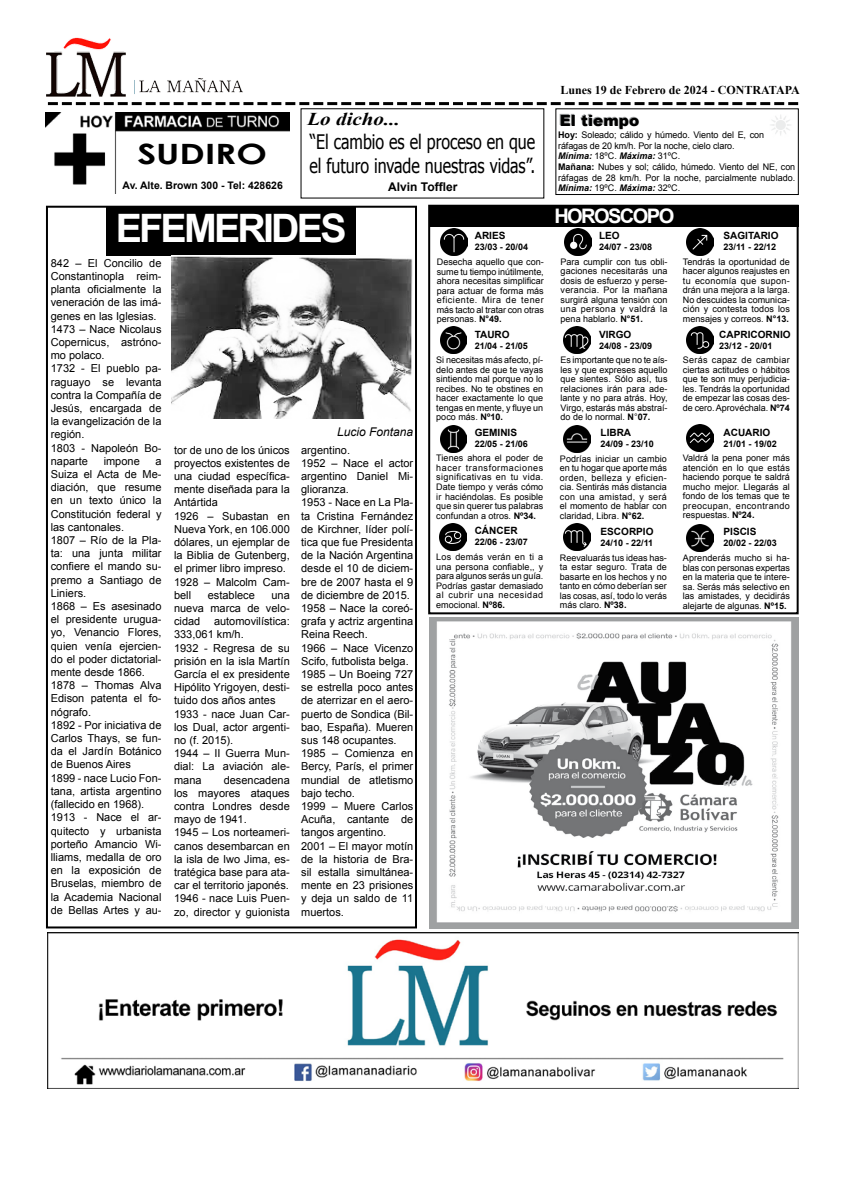
<style>
.page{position:relative;width:842px;height:1191px;background:#fff}
.page>*{position:absolute;margin:0;border:0;box-sizing:border-box;transform-origin:0 0}
.t1{font:700 39.2px "Arial";letter-spacing:-.07em;color:#fff}
.t2{font:700 28px "Century Gothic";color:#000;scale:1.3 1}
.t3{font:20px/24px "Tahoma";color:#000;scale:.8 1}
.t4{font:700 20px "Arial";letter-spacing:-.08em;color:#fff}
.t5{font:italic 700 18px "Times New Roman";color:#000;scale:1.17 1}
.t6{font:900 15.4px "Arial";color:#000}
.t7{font:700 12px "Times New Roman";color:#000}
.t8{font:700 12px "Arial";color:#000}
.t9{font:italic 12px "Arial";color:#000}
.t10{font:11px/13.2px "Arial";color:#000}
.t11{font:700 10.4px "Arial";color:#000}
.t12{font:700 10px "Arial";color:#000}
.t13{font:9.1px/10.6px "Arial";letter-spacing:-.005em;color:#000}
.t14{font:9px/9.5px "Arial";color:#000;text-align:justify}
.t15{font:700 9px "Arial";color:#000}
.s1{font-weight:700}
.s2{font-weight:700;font-style:italic}
</style>
<div class="page">
<div style="left:555px;top:108px;width:244px;height:87px;border:1px solid #000"></div>
<svg style="left:48px;top:102px;width:750px;height:3px"></svg>
<img style="left:47px;top:37px;width:196px;height:60px">
<img style="left:48px;top:933px;width:751px;height:155px">
<img style="left:429px;top:617px;width:369px;height:311px">
<div style="left:46px;top:206px;width:371px;height:722px;border:2px solid #000"></div>
<div style="left:106px;top:206px;width:249px;height:50px;background:#000"></div>
<img style="left:45px;top:112px;width:244px;height:81px">
<img style="left:172px;top:255px;width:241px;height:163px">
<div style="left:428px;top:205px;width:371px;height:409px;border:2px solid #000"></div>
<div style="left:430px;top:205px;width:369px;height:21px;background:#000"></div>
<img style="left:440px;top:228px;width:27px;height:27px">
<img style="left:564px;top:228px;width:27px;height:27px">
<img style="left:686px;top:228px;width:27px;height:27px">
<img style="left:440px;top:327px;width:27px;height:26px">
<img style="left:563px;top:327px;width:27px;height:27px">
<img style="left:686px;top:327px;width:27px;height:27px">
<img style="left:440px;top:425px;width:27px;height:27px">
<img style="left:563px;top:425px;width:27px;height:27px">
<img style="left:686px;top:425px;width:27px;height:26px">
<img style="left:440px;top:523px;width:27px;height:27px">
<img style="left:563px;top:524px;width:27px;height:27px">
<img style="left:686px;top:524px;width:27px;height:27px">
<p class="t7" style="left:561px;top:81px;width:241px">Lunes 19 de Febrero de 2024 - CONTRATAPA</p>
<h3 class="t5" style="left:307px;top:107px;width:81px">Lo dicho...</h3>
<h3 class="t6" style="left:560px;top:109px;width:81px">El tiempo</h3>
<p class="t13" style="left:558px;top:129px;width:239px"><span class="s1">Hoy:</span> Soleado; cálido y húmedo. Viento del E, con ráfagas de 20 km/h. Por la noche, cielo claro.<br><span class="s2">Mínima:</span> 18ºC. <span class="s2">Máxima:</span> 31ºC.<br><span class="s1">Mañana:</span> Nubes y sol; cálido, húmedo. Viento del NE, con ráfagas de 28 km/h. Por la noche, parcialmente nublado.<br><span class="s2">Mínima:</span> 19ºC. <span class="s2">Máxima:</span> 32ºC.</p>
<h1 class="t1" style="left:116px;top:202px;width:232px">EFEMERIDES</h1>
<h3 class="t3" style="left:310px;top:129px;width:284px">“El cambio es el proceso en que el futuro invade nuestras vidas”.</h3>
<h2 class="t2" style="left:137px;top:133px;width:101px">SUDIRO</h2>
<p class="t11" style="left:123px;top:178px;width:162px">Av. Alte. Brown 300 - Tel: 428626</p>
<p class="t8" style="left:388px;top:178px;width:71px">Alvin Toffler</p>
<h3 class="t4" style="left:554px;top:203px;width:121px">HOROSCOPO</h3>
<p class="t12" style="left:599px;top:229px;width:22px">LEO</p>
<p class="t15" style="left:599px;top:241px;width:55px">24/07 - 23/08</p>
<p class="t12" style="left:475px;top:229px;width:32px">ARIES</p>
<p class="t15" style="left:475px;top:241px;width:55px">23/03 - 20/04</p>
<p class="t12" style="left:723px;top:229px;width:57px">SAGITARIO</p>
<p class="t15" style="left:723px;top:241px;width:54px">23/11 - 22/12</p>
<p class="t10" style="left:51px;top:256px;width:112px">842 – El Concilio de<br>Constantinopla reim&shy;planta oficialmente la veneración de las imá&shy;genes en las Iglesias.<br>1473 – Nace Nicolaus<br>Copernicus, astróno&shy;mo polaco.<br>1732 - El pueblo pa&shy;raguayo se levanta contra la Compañía de<br>Jesús, encargada de la evangelización de la región.<br>1803 - Napoleón Bo&shy;naparte</p>
<p class="t10" style="left:104px;top:454px;width:38px">impone</p>
<p class="t10" style="left:51px;top:454px;width:112px;text-indent:105px">a<br>Suiza el Acta de Me&shy;diación, que resume en un texto único la<br>Constitución federal y las cantonales.<br>1807 – Río de la Pla&shy;ta: una junta militar confiere el mando su&shy;premo a Santiago de<br>Liniers.<br>1868 – Es asesinado el presidente urugua&shy;yo, Venancio Flores, quien venía ejercien&shy;do el poder dictatorial&shy;mente desde 1866.<br>1878 – Thomas Alva<br>Edison patenta el fo&shy;nógrafo.<br>1892 - Por iniciativa de<br>Carlos Thays, se fun&shy;da el Jardín Botánico de Buenos Aires<br>1899 - nace Lucio Fon&shy;tana, artista argentino (fallecido en 1968).<br>1913 - Nace el ar&shy;quitecto y urbanista porteño Amancio Wi&shy;lliams, medalla de oro en la exposición de<br>Bruselas, miembro de la Academia Nacional de Bellas Artes y au-</p>
<p class="t10" style="left:174px;top:443px;width:117px">tor de uno de los únicos proyectos existentes de una ciudad específica&shy;mente diseñada para la<br>Antártida<br>1926 – Subastan en<br>Nueva York, en 106.000 dólares, un ejemplar de la Biblia de Gutenberg, el primer libro impreso.<br>1928 – Malcolm Cam&shy;bell</p>
<p class="t10" style="left:208px;top:588px;width:49px">establece</p>
<p class="t10" style="left:174px;top:588px;width:117px;text-indent:97px">una nueva marca de velo&shy;cidad automovilística:<br>333,061 km/h.<br>1932 - Regresa de su prisión en la isla Martín<br>García el ex presidente<br>Hipólito Yrigoyen, desti&shy;tuido dos años antes<br>1933 - nace Juan Car&shy;los Dual, actor argenti&shy;no (f. 2015).<br>1944 – II Guerra Mun&shy;dial: La aviación ale&shy;mana</p>
<p class="t10" style="left:174px;top:773px;width:117px;text-indent:50px">desencadena los mayores ataques contra Londres desde mayo de 1941.<br>1945 – Los norteameri&shy;canos desembarcan en la isla de Iwo Jima, es&shy;tratégica base para ata&shy;car el territorio japonés.<br>1946 - nace Luis Puen&shy;zo, director y guionista</p>
<p class="t9" style="left:337px;top:423px;width:78px">Lucio Fontana</p>
<p class="t10" style="left:301px;top:443px;width:114px">argentino.<br>1952 – Nace el actor argentino Daniel Mi&shy;glioranza.<br>1953 - Nace en La Pla&shy;ta Cristina Fernández de Kirchner, líder polí&shy;tica que fue Presidenta de la Nación Argentina desde el 10 de diciem&shy;bre de 2007 hasta el 9 de diciembre de 2015.<br>1958 – Nace la coreó&shy;grafa y actriz argentina<br>Reina Reech.<br>1966 – Nace Vicenzo<br>Scifo, futbolista belga.<br>1985 – Un Boeing 727 se estrella poco antes de aterrizar en el aero&shy;puerto de Sondica (Bil&shy;bao, España). Mueren sus 148 ocupantes.<br>1985 – Comienza en<br>Bercy, París, el primer mundial de atletismo bajo techo.<br>1999 – Muere Carlos<br>Acuña, cantante de tangos argentino.<br>2001 – El mayor motín de la historia de Bra&shy;sil estalla simultánea&shy;mente en 23 prisiones y deja un saldo de 11 muertos.</p>
<p class="t14" style="left:437px;top:257px;width:109px">Desecha aquello que con&shy;sume tu tiempo inútilmente, ahora necesitas simplificar para actuar de forma más eficiente. Mira de tener más tacto al tratar con otras personas. <span class="s1">N°49.</span></p>
<p class="t12" style="left:475px;top:328px;width:36px">TAURO</p>
<p class="t15" style="left:475px;top:339px;width:55px">21/04 - 21/05</p>
<p class="t14" style="left:436px;top:355px;width:109px">Si necesitas más afecto, pí&shy;delo antes de que te vayas sintiendo mal porque no lo recibes. No te obstines en hacer exactamente lo que tengas en mente, y fluye un poco más. <span class="s1">Nº10.</span></p>
<p class="t12" style="left:475px;top:426px;width:44px">GEMINIS</p>
<p class="t15" style="left:475px;top:437px;width:55px">22/05 - 21/06</p>
<p class="t14" style="left:436px;top:453px;width:109px">Tienes ahora el poder de hacer transformaciones significativas en tu vida.<br>Date tiempo y verás cómo ir haciéndolas. Es posible que sin querer tus palabras confundan a otros. <span class="s1">Nº34.</span></p>
<p class="t12" style="left:475px;top:524px;width:44px">CÁNCER</p>
<p class="t15" style="left:475px;top:536px;width:55px">22/06 - 23/07</p>
<p class="t14" style="left:436px;top:552px;width:109px">Los demás verán en ti a una persona confiable,, y para algunos serás un guía.<br>Podrías gastar demasiado al cubrir una necesidad emocional. <span class="s1">Nº86.</span></p>
<p class="t14" style="left:561px;top:257px;width:109px">Para cumplir con tus obli&shy;gaciones necesitarás una dosis de esfuerzo y perse&shy;verancia. Por la mañana surgirá alguna tensión con una persona y valdrá la pena hablarlo. <span class="s1">N°51.</span></p>
<p class="t12" style="left:599px;top:327px;width:34px">VIRGO</p>
<p class="t15" style="left:599px;top:339px;width:55px">24/08 - 23/09</p>
<p class="t14" style="left:561px;top:355px;width:108px">Es importante que no te aís&shy;les y que expreses aquello que sientes. Sólo así, tus relaciones irán para ade&shy;lante y no para atrás. Hoy, Virgo, estarás más abstraí&shy;do de lo normal. <span class="s1">N</span>°<span class="s1">07.</span></p>
<p class="t12" style="left:600px;top:426px;width:32px">LIBRA</p>
<p class="t15" style="left:600px;top:438px;width:55px">24/09 - 23/10</p>
<p class="t14" style="left:560px;top:454px;width:109px">Podrías iniciar un cambio en tu hogar que aporte más orden, belleza y eficien&shy;cia. Sentirás más distancia con una amistad, y será el momento de hablar con claridad, Libra. <span class="s1">N°62.</span></p>
<p class="t12" style="left:600px;top:525px;width:55px">ESCORPIO</p>
<p class="t15" style="left:600px;top:536px;width:54px">24/10 - 22/11</p>
<p class="t14" style="left:560px;top:553px;width:109px">Reevaluarás tus ideas has&shy;ta estar seguro. Trata de basarte en los hechos y no tanto en cómo deberían ser las cosas, así, todo lo verás más claro. <span class="s1">Nº38.</span></p>
<p class="t14" style="left:683px;top:257px;width:109px">Tendrás la oportunidad de hacer algunos reajustes en tu economía que supon&shy;drán una mejora a la larga.<br>No descuides la comunica&shy;ción y contesta todos los mensajes y correos. <span class="s1">N°13.</span></p>
<p class="t12" style="left:719px;top:328px;width:73px">CAPRICORNIO</p>
<p class="t15" style="left:719px;top:339px;width:55px">23/12 - 20/01</p>
<p class="t14" style="left:683px;top:355px;width:108px">Serás capaz de cambiar ciertas actitudes o hábitos que te son muy perjudicia&shy;les. Tendrás la oportunidad de empezar las cosas des&shy;de cero. Aprovéchala. <span class="s1">Nº74</span></p>
<p class="t12" style="left:723px;top:425px;width:48px">ACUARIO</p>
<p class="t15" style="left:723px;top:437px;width:55px">21/01 - 19/02</p>
<p class="t14" style="left:683px;top:453px;width:109px">Valdrá la pena poner más atención en lo que estás haciendo porque te saldrá mucho mejor. Llegarás al fondo de los temas que te preocupan, encontrando respuestas. <span class="s1">Nº24.</span></p>
<p class="t12" style="left:723px;top:525px;width:34px">PISCIS</p>
<p class="t15" style="left:723px;top:537px;width:55px">20/02 - 22/03</p>
<p class="t14" style="left:683px;top:553px;width:109px">Aprenderás mucho si ha&shy;blas con personas expertas en la materia que te intere&shy;sa. Serás más selectivo en las amistades, y decidirás alejarte de algunas. <span class="s1">Nº15.</span></p>
</div>
